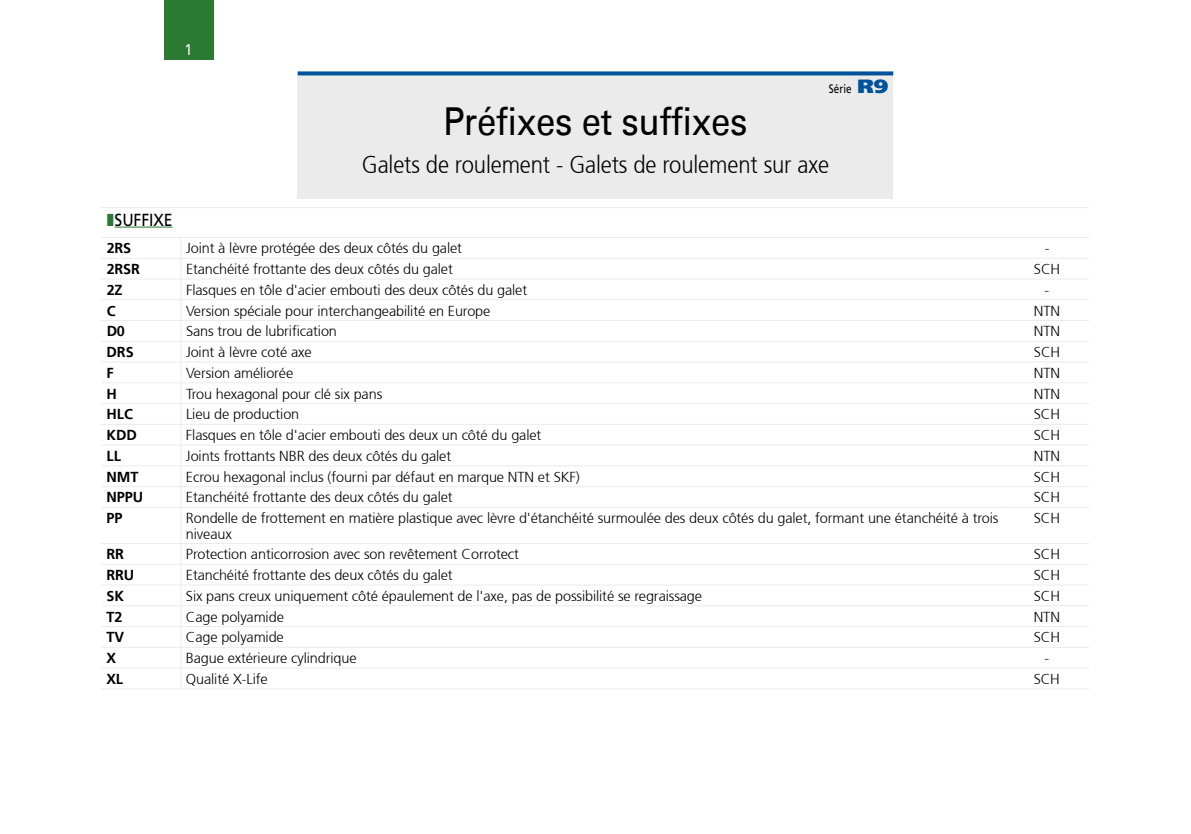
<style>
.page{position:relative;width:1191px;height:834px;background:#fff}
.page>*{position:absolute;margin:0;border:0;box-sizing:border-box;transform-origin:0 0}
.t1{font:38.5px "Univers LT";letter-spacing:-.005em;color:#000;scale:.9 1}
.t2{font:300 24.5px "Frutiger 45";letter-spacing:-.005em;color:#000;scale:.9 1}
.t3{font:17.5px "Frutiger";letter-spacing:-.01em;color:#000;scale:.9 1}
.t4{font:15.75px "Univers LT";color:#fefffe;scale:.85 1}
.t5{font:300 14.35px/15.4px "Frutiger 45";letter-spacing:-.01em;color:#000}
.t6{font:700 14.35px "Frutiger 65";letter-spacing:-.01em;color:#000}
.t7{font:12.25px "Frutiger";letter-spacing:.015em;color:#000;scale:.8 1}
.s1{font-family:"Frutiger CE";font-weight:900;font-size:19.25px;color:#00539a}
</style>
<div class="page">
<div style="left:164px;top:0;width:49px;height:60px;background:#2c7934"></div>
<div style="left:298px;top:71px;width:595px;height:127px;background:#ebebeb"></div>
<svg style="left:298px;top:71px;width:595px;height:4px;background:#1c65a3"></svg>
<hr style="left:102px;top:207px;width:79px;height:1px;background:#ebebeb">
<hr style="left:181px;top:207px;width:824px;height:1px;background:#ebebeb">
<hr style="left:1005px;top:207px;width:84px;height:1px;background:#ebebeb">
<hr style="left:102px;top:237px;width:79px;height:1px;background:#ebebeb">
<hr style="left:181px;top:237px;width:824px;height:1px;background:#ebebeb">
<hr style="left:1005px;top:237px;width:84px;height:1px;background:#ebebeb">
<hr style="left:102px;top:258px;width:79px;height:1px;background:#ebebeb">
<hr style="left:181px;top:258px;width:824px;height:1px;background:#ebebeb">
<hr style="left:1005px;top:258px;width:84px;height:1px;background:#ebebeb">
<hr style="left:102px;top:278px;width:79px;height:1px;background:#ebebeb">
<hr style="left:181px;top:278px;width:824px;height:1px;background:#ebebeb">
<hr style="left:1005px;top:278px;width:84px;height:1px;background:#ebebeb">
<hr style="left:102px;top:299px;width:79px;height:1px;background:#ebebeb">
<hr style="left:181px;top:299px;width:824px;height:1px;background:#ebebeb">
<hr style="left:1005px;top:299px;width:84px;height:1px;background:#ebebeb">
<hr style="left:102px;top:320px;width:79px;height:1px;background:#ebebeb">
<hr style="left:181px;top:320px;width:824px;height:1px;background:#ebebeb">
<hr style="left:1005px;top:320px;width:84px;height:1px;background:#ebebeb">
<hr style="left:102px;top:341px;width:79px;height:1px;background:#ebebeb">
<hr style="left:181px;top:341px;width:824px;height:1px;background:#ebebeb">
<hr style="left:1005px;top:341px;width:84px;height:1px;background:#ebebeb">
<hr style="left:102px;top:361px;width:79px;height:1px;background:#ebebeb">
<hr style="left:181px;top:361px;width:824px;height:1px;background:#ebebeb">
<hr style="left:1005px;top:361px;width:84px;height:1px;background:#ebebeb">
<hr style="left:102px;top:382px;width:79px;height:1px;background:#ebebeb">
<hr style="left:181px;top:382px;width:824px;height:1px;background:#ebebeb">
<hr style="left:1005px;top:382px;width:84px;height:1px;background:#ebebeb">
<hr style="left:102px;top:403px;width:79px;height:1px;background:#ebebeb">
<hr style="left:181px;top:403px;width:824px;height:1px;background:#ebebeb">
<hr style="left:1005px;top:403px;width:84px;height:1px;background:#ebebeb">
<hr style="left:102px;top:424px;width:79px;height:1px;background:#ebebeb">
<hr style="left:181px;top:424px;width:824px;height:1px;background:#ebebeb">
<hr style="left:1005px;top:424px;width:84px;height:1px;background:#ebebeb">
<hr style="left:102px;top:444px;width:79px;height:1px;background:#ebebeb">
<hr style="left:181px;top:444px;width:824px;height:1px;background:#ebebeb">
<hr style="left:1005px;top:444px;width:84px;height:1px;background:#ebebeb">
<hr style="left:102px;top:465px;width:79px;height:1px;background:#ebebeb">
<hr style="left:181px;top:465px;width:824px;height:1px;background:#ebebeb">
<hr style="left:1005px;top:465px;width:84px;height:1px;background:#ebebeb">
<hr style="left:102px;top:486px;width:79px;height:1px;background:#ebebeb">
<hr style="left:181px;top:486px;width:824px;height:1px;background:#ebebeb">
<svg style="left:181px;top:238px;width:1px;height:269px"></svg>
<hr style="left:1005px;top:486px;width:84px;height:1px;background:#ebebeb">
<hr style="left:102px;top:507px;width:79px;height:1px;background:#ebebeb">
<hr style="left:181px;top:507px;width:824px;height:1px;background:#ebebeb">
<hr style="left:181px;top:507px;width:1px;height:36px;background:#ebebeb">
<hr style="left:1005px;top:507px;width:84px;height:1px;background:#ebebeb">
<hr style="left:102px;top:543px;width:79px;height:1px;background:#ebebeb">
<hr style="left:181px;top:543px;width:824px;height:1px;background:#ebebeb">
<hr style="left:1005px;top:543px;width:84px;height:1px;background:#ebebeb">
<hr style="left:102px;top:563px;width:79px;height:1px;background:#ebebeb">
<hr style="left:181px;top:563px;width:824px;height:1px;background:#ebebeb">
<hr style="left:1005px;top:563px;width:84px;height:1px;background:#ebebeb">
<hr style="left:102px;top:584px;width:79px;height:1px;background:#ebebeb">
<hr style="left:181px;top:584px;width:824px;height:1px;background:#ebebeb">
<hr style="left:1005px;top:584px;width:84px;height:1px;background:#ebebeb">
<hr style="left:102px;top:605px;width:79px;height:1px;background:#ebebeb">
<hr style="left:181px;top:605px;width:824px;height:1px;background:#ebebeb">
<hr style="left:1005px;top:605px;width:84px;height:1px;background:#ebebeb">
<hr style="left:102px;top:626px;width:79px;height:1px;background:#ebebeb">
<hr style="left:181px;top:626px;width:824px;height:1px;background:#ebebeb">
<hr style="left:1005px;top:626px;width:84px;height:1px;background:#ebebeb">
<hr style="left:102px;top:646px;width:79px;height:1px;background:#ebebeb">
<hr style="left:181px;top:646px;width:824px;height:1px;background:#ebebeb">
<hr style="left:1005px;top:646px;width:84px;height:1px;background:#ebebeb">
<hr style="left:102px;top:667px;width:79px;height:1px;background:#ebebeb">
<hr style="left:181px;top:667px;width:824px;height:1px;background:#ebebeb">
<svg style="left:181px;top:544px;width:1px;height:144px"></svg>
<hr style="left:1005px;top:667px;width:84px;height:1px;background:#ebebeb">
<hr style="left:102px;top:688px;width:79px;height:1px;background:#ebebeb">
<hr style="left:181px;top:688px;width:824px;height:1px;background:#ebebeb">
<hr style="left:1005px;top:688px;width:84px;height:1px;background:#ebebeb">
<hr style="left:115px;top:227px;width:57px;height:1px;background:#2c7934">
<p class="t4" style="left:185px;top:40px;width:10px">1</p>
<p class="t7" style="left:829px;top:81px;width:76px">Série <span class="s1">R9</span></p>
<h1 class="t1" style="left:443px;top:98px;width:339px">Préixes et sufixes</h1>
<h2 class="t2" style="left:362px;top:154px;width:520px">Galets de roulement - Galets de roulement sur axe</h2>
<p class="t3" style="left:115px;top:209px;width:66px">SUFFIXE</p>
<p class="t6" style="left:107px;top:240px;width:26px">2RS</p>
<p class="t5" style="left:186px;top:241px;width:277px">Joint à lèvre protégée des deux côtés du galet</p>
<p class="t5" style="left:1044px;top:241px;width:6px">-</p>
<p class="t6" style="left:107px;top:260px;width:35px">2RSR</p>
<p class="t5" style="left:186px;top:262px;width:268px">Etanchéité frottante des deux côtés du galet</p>
<p class="t5" style="left:1034px;top:262px;width:28px">SCH</p>
<p class="t6" style="left:107px;top:281px;width:17px">2Z</p>
<p class="t5" style="left:186px;top:283px;width:343px">Flasques en tôle d'acier embouti des deux côtés du galet</p>
<p class="t5" style="left:1044px;top:283px;width:6px">-</p>
<p class="t6" style="left:107px;top:302px;width:10px">C</p>
<p class="t5" style="left:186px;top:304px;width:306px">Version spéciale pour interchangeabilité en Europe</p>
<p class="t5" style="left:1034px;top:304px;width:28px">NTN</p>
<p class="t6" style="left:107px;top:323px;width:20px">D0</p>
<p class="t5" style="left:186px;top:324px;width:152px">Sans trou de lubrification</p>
<p class="t5" style="left:1034px;top:324px;width:28px">NTN</p>
<p class="t6" style="left:107px;top:343px;width:29px">DRS</p>
<p class="t5" style="left:186px;top:345px;width:127px">Joint à lèvre coté axe</p>
<p class="t5" style="left:1034px;top:345px;width:28px">SCH</p>
<p class="t6" style="left:107px;top:364px;width:9px">F</p>
<p class="t5" style="left:186px;top:366px;width:109px">Version améliorée</p>
<p class="t5" style="left:1034px;top:366px;width:28px">NTN</p>
<p class="t6" style="left:107px;top:385px;width:12px">H</p>
<p class="t5" style="left:186px;top:387px;width:198px">Trou hexagonal pour clé six pans</p>
<p class="t5" style="left:1033px;top:387px;width:28px">NTN</p>
<p class="t6" style="left:107px;top:406px;width:28px">HLC</p>
<p class="t5" style="left:186px;top:407px;width:115px">Lieu de production</p>
<p class="t5" style="left:1033px;top:407px;width:28px">SCH</p>
<p class="t6" style="left:107px;top:426px;width:32px">KDD</p>
<p class="t5" style="left:186px;top:428px;width:357px">Flasques en tôle d'acier embouti des deux un côté du galet</p>
<p class="t5" style="left:1033px;top:428px;width:28px">SCH</p>
<p class="t6" style="left:107px;top:447px;width:16px">LL</p>
<p class="t5" style="left:186px;top:449px;width:267px">Joints frottants NBR des deux côtés du galet</p>
<p class="t5" style="left:1033px;top:449px;width:28px">NTN</p>
<p class="t6" style="left:107px;top:468px;width:33px">NMT</p>
<p class="t5" style="left:186px;top:470px;width:395px">Ecrou hexagonal inclus (fourni par défaut en marque NTN et SKF)</p>
<p class="t5" style="left:1033px;top:470px;width:28px">SCH</p>
<p class="t6" style="left:107px;top:489px;width:38px">NPPU</p>
<p class="t5" style="left:186px;top:490px;width:268px">Etanchéité frottante des deux côtés du galet</p>
<p class="t5" style="left:1033px;top:490px;width:28px">SCH</p>
<p class="t6" style="left:107px;top:509px;width:17px">PP</p>
<p class="t5" style="left:186px;top:511px;width:814px">Rondelle de frottement en matière plastique avec lèvre d'étanchéité surmoulée des deux côtés du galet, formant une étanchéité à trois niveaux</p>
<p class="t5" style="left:1033px;top:511px;width:28px">SCH</p>
<p class="t6" style="left:106px;top:546px;width:19px">RR</p>
<p class="t5" style="left:186px;top:547px;width:334px">Protection anticorrosion avec son revêtement Corrotect</p>
<p class="t5" style="left:1033px;top:547px;width:28px">SCH</p>
<p class="t6" style="left:106px;top:566px;width:29px">RRU</p>
<p class="t5" style="left:186px;top:568px;width:268px">Etanchéité frottante des deux côtés du galet</p>
<p class="t5" style="left:1033px;top:568px;width:28px">SCH</p>
<p class="t6" style="left:106px;top:587px;width:19px">SK</p>
<p class="t5" style="left:186px;top:589px;width:518px">Six pans creux uniquement côté épaulement de l'axe, pas de possibilité se regraissage</p>
<p class="t5" style="left:1033px;top:589px;width:28px">SCH</p>
<p class="t6" style="left:106px;top:608px;width:17px">T2</p>
<p class="t5" style="left:186px;top:609px;width:99px">Cage polyamide</p>
<p class="t5" style="left:1033px;top:609px;width:28px">NTN</p>
<p class="t6" style="left:106px;top:629px;width:19px">TV</p>
<p class="t5" style="left:186px;top:630px;width:99px">Cage polyamide</p>
<p class="t5" style="left:1033px;top:630px;width:28px">SCH</p>
<p class="t6" style="left:106px;top:649px;width:11px">X</p>
<p class="t5" style="left:186px;top:651px;width:172px">Bague extérieure cylindrique</p>
<p class="t5" style="left:1044px;top:651px;width:6px">-</p>
<p class="t6" style="left:106px;top:670px;width:18px">XL</p>
<p class="t5" style="left:186px;top:672px;width:83px">Qualité X-Life</p>
<p class="t5" style="left:1033px;top:672px;width:28px">SCH</p>
</div>
